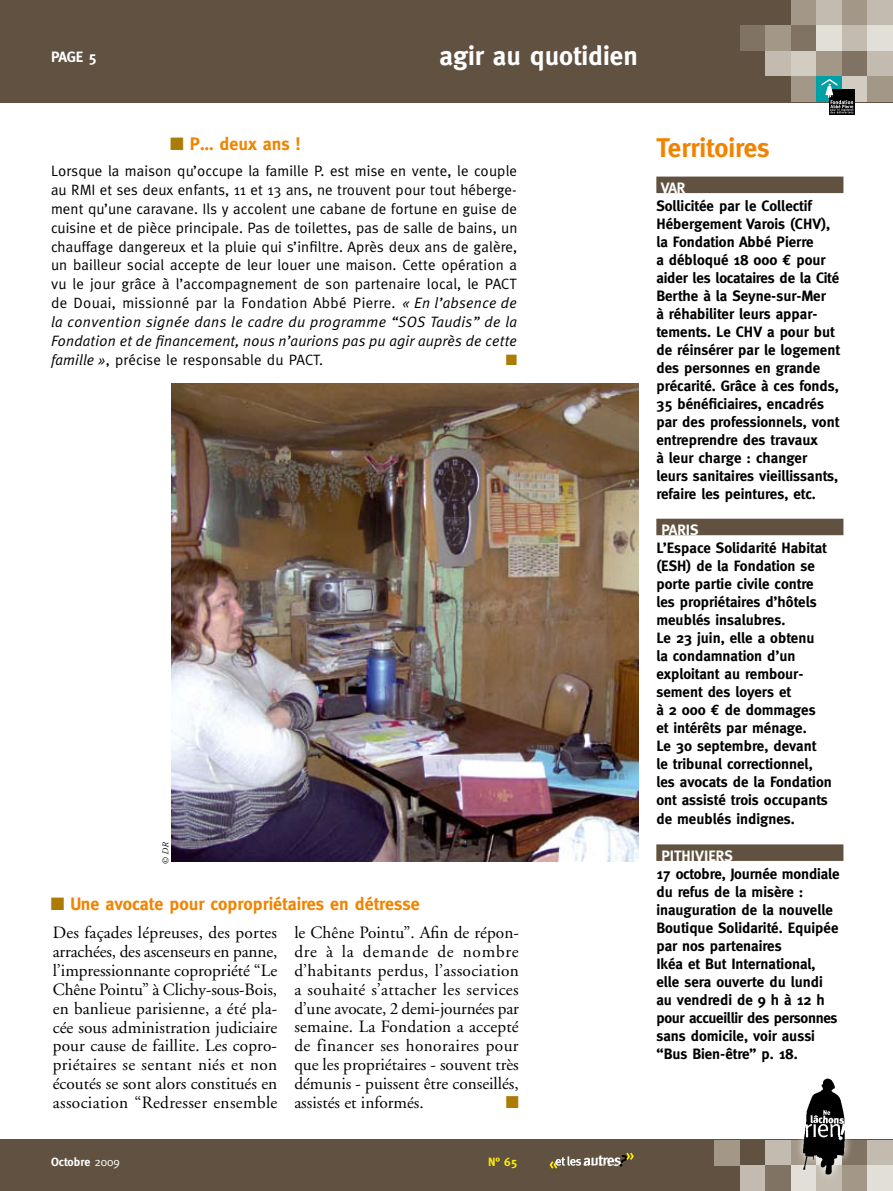
<style>
.page{position:relative;width:893px;height:1191px;background:#fff}
.page>*{position:absolute;margin:0;border:0;box-sizing:border-box;transform-origin:0 0}
.t1{font:700 27px "Meta";color:#fff}
.t2{font:700 27px "Meta";color:#f08400}
.t3{font:700 18px "Meta";color:#f08400}
.t4{font:17.25px/18.8px "Adobe Garamond";color:#000;text-align:justify}
.t5{font:17.25px "Zapf Dingbats ITC";color:#ac7c07}
.t6{font:700 15px/18px "Meta";color:#000}
.t7{font:15px/18.8px "Meta";letter-spacing:.01em;color:#000;text-align:justify}
.t8{font:italic 15px/18.8px "Meta Plus Normal";letter-spacing:.01em;color:#000}
.t9{font:700 15px "Meta";color:#fff}
.t10{font:15px "Zapf Dingbats ITC";color:#ac7c07}
.t11{font:700 12px "Meta";color:#fff}
.t12{font:700 12px "Meta";color:#ffed00}
.t13{font:italic 9px "Adobe Garamond";color:#000}
.s1{color:#ac7c07}
.s2{font-family:"Meta Plus Normal";font-style:italic}
.s3{font-weight:400}
.s4{font-family:"Euro Mono"}
</style>
<div class="page">
<div style="left:0;top:1140px;width:893px;height:51px;background:#605140"></div>
<div style="left:714px;top:1140px;width:26px;height:25px;background:#a39788"></div>
<div style="left:765px;top:1140px;width:26px;height:25px;background:#c3bbaf"></div>
<div style="left:791px;top:1140px;width:25px;height:25px;background:#a39788"></div>
<div style="left:740px;top:1165px;width:25px;height:26px;background:#c3bbaf"></div>
<div style="left:765px;top:1165px;width:26px;height:26px;background:#817363"></div>
<div style="left:791px;top:1165px;width:25px;height:26px;background:#e2ded8"></div>
<div style="left:816px;top:1165px;width:26px;height:26px;background:#c3bbaf"></div>
<div style="left:842px;top:1140px;width:25px;height:25px;background:#817363"></div>
<div style="left:867px;top:1140px;width:26px;height:25px;background:#c3bbaf"></div>
<div style="left:842px;top:1165px;width:25px;height:26px;background:#a39788"></div>
<div style="left:867px;top:1165px;width:26px;height:26px;background:#e2ded8"></div>
<div style="left:0;top:0;width:893px;height:102px;background:#605140"></div>
<div style="left:791px;top:0;width:25px;height:26px;background:#a39788"></div>
<div style="left:816px;top:0;width:26px;height:26px;background:#c3bbaf"></div>
<div style="left:842px;top:0;width:25px;height:26px;background:#a39788"></div>
<div style="left:867px;top:0;width:26px;height:26px;background:#c3bbaf"></div>
<div style="left:740px;top:26px;width:25px;height:25px;background:#817363"></div>
<div style="left:765px;top:26px;width:26px;height:25px;background:#a39788"></div>
<div style="left:791px;top:26px;width:25px;height:25px;background:#817363"></div>
<div style="left:816px;top:26px;width:26px;height:25px;background:#e2ded8"></div>
<div style="left:842px;top:26px;width:25px;height:25px;background:#c3bbaf"></div>
<div style="left:867px;top:26px;width:26px;height:25px;background:#e2ded8"></div>
<div style="left:765px;top:51px;width:26px;height:26px;background:#c3bbaf"></div>
<div style="left:791px;top:51px;width:25px;height:26px;background:#d2ccc3"></div>
<div style="left:816px;top:51px;width:26px;height:26px;background:#a39788"></div>
<div style="left:842px;top:51px;width:25px;height:26px;background:#817363"></div>
<div style="left:867px;top:51px;width:26px;height:26px;background:#c3bbaf"></div>
<div style="left:791px;top:77px;width:25px;height:25px;background:#a39788"></div>
<div style="left:842px;top:77px;width:25px;height:25px;background:#d2ccc3"></div>
<div style="left:867px;top:77px;width:26px;height:25px;background:#a39788"></div>
<div style="left:816px;top:77px;width:26px;height:25px;background:#00a0a7"></div>
<svg style="left:829px;top:89px;width:26px;height:26px"></svg>
<svg style="left:821px;top:79px;width:33px;height:34px"></svg>
<svg style="left:549px;top:1152px;width:85px;height:16px"></svg>
<svg style="left:794px;top:1139px;width:59px;height:38px"></svg>
<img style="left:798px;top:1078px;width:48px;height:98px">
<div style="left:656px;top:177px;width:187px;height:16px;background:#605140"></div>
<div style="left:656px;top:519px;width:187px;height:16px;background:#605140"></div>
<div style="left:656px;top:844px;width:187px;height:17px;background:#605140"></div>
<img style="left:172px;top:384px;width:466px;height:478px">
<p class="t9" style="left:51px;top:48px;width:47px">page 5</p>
<h1 class="t1" style="left:440px;top:40px;width:200px">agir au quotidien</h1>
<p class="t3" style="left:170px;top:133px;width:132px"><span class="s1">■</span> P… deux ans !</p>
<p class="t7" style="left:51px;top:162px;width:468px">Lorsque la maison qu’occupe la famille P. est mise en vente, le couple au RMI et ses deux enfants, 11 et 13 ans, ne trouvent pour tout héberge&shy;ment qu’une caravane. Ils y accolent une cabane de fortune en guise de cuisine et de pièce principale. Pas de toilettes, pas de salle de bains, un chauffage dangereux et la pluie qui s’infiltre. Après deux ans de galère, un bailleur social accepte de leur louer une maison. Cette opération a vu le jour grâce à l’accompagnement de son partenaire local, le PACT de Douai, missionné par la Fondation Abbé Pierre. <span class="s2">« En l’absence de</span></p>
<p class="t8" style="left:51px;top:312px;width:468px">la convention signée dans le cadre du programme “SOS Taudis” de la<br>Fondation et de financement, nous n’aurions pas pu agir auprès de cette</p>
<p class="t7" style="left:51px;top:350px;width:274px"><span class="s2">famille »</span>, précise le responsable du PACT.</p>
<p class="t10" style="left:506px;top:352px;width:13px">■</p>
<p class="t13" style="left:161px;top:864px;width:24px;rotate:-90deg">© DR</p>
<p class="t3" style="left:51px;top:893px;width:370px"><span class="s1">■</span> Une avocate pour copropriétaires en détresse</p>
<p class="t4" style="left:53px;top:924px;width:226px">Des façades lépreuses, des portes arrachées, des ascenseurs en panne, l’impressionnante copropriété “Le Chêne Pointu” à Clichy-sous-Bois, en banlieue parisienne, a été pla&shy;cée sous administration judiciaire pour cause de faillite. Les copro&shy;priétaires se sentant niés et non écoutés se sont alors constitués en association “Redresser ensemble</p>
<p class="t4" style="left:294px;top:924px;width:226px">le Chêne Pointu”. Afin de répon&shy;dre à la demande de nombre d’habitants perdus, l’association a souhaité s’attacher les services d’une avocate, 2 demi-journées par semaine. La Fondation a accepté de financer ses honoraires pour que les propriétaires - souvent très démunis - puissent être conseillés, assistés et informés.</p>
<p class="t5" style="left:506px;top:1093px;width:15px">■</p>
<p class="t11" style="left:51px;top:1154px;width:70px">Octobre <span class="s3">2009</span></p>
<p class="t12" style="left:488px;top:1154px;width:31px">N° 65</p>
<h1 class="t2" style="left:656px;top:132px;width:115px">Territoires</h1>
<p class="t9" style="left:661px;top:179px;width:26px">VA R</p>
<p class="t6" style="left:656px;top:197px;width:185px">Sollicitée par le Collectif<br>Hébergement Varois (CHV), la Fondation Abbé Pierre<br>a débloqué 18 000 <span class="s4">€</span> pour aider les locataires de la Cité<br>Berthe à la Seyne-sur-Mer<br>à réhabiliter leurs appar&shy;tements. Le CHV a pour but de réinsérer par le logement des personnes en grande précarité. Grâce à ces fonds,<br>35 bénéficiaires, encadrés par des professionnels, vont entreprendre des travaux<br>à leur charge : changer leurs sanitaires vieillissants, refaire les peintures, etc.</p>
<p class="t9" style="left:661px;top:521px;width:38px">PARIS</p>
<p class="t6" style="left:656px;top:539px;width:177px">L’Espace Solidarité Habitat (ESH) de la Fondation se porte partie civile contre les propriétaires d’hôtels meublés insalubres.<br>Le 23 juin, elle a obtenu<br>la condamnation d’un exploitant au rembour&shy;sement des loyers et<br>à 2 000 <span class="s4">€</span> de dommages<br>et intérêts par ménage.<br>Le 30 septembre, devant<br>le tribunal correctionnel, les avocats de la Fondation ont assisté trois occupants de meublés indignes.</p>
<p class="t9" style="left:661px;top:847px;width:72px">PITHIVIERS</p>
<p class="t6" style="left:656px;top:864px;width:185px">17 octobre, Journée mondiale du refus de la misère : inauguration de la nouvelle<br>Boutique Solidarité. Equipée par nos partenaires<br>Ikéa et But International, elle sera ouverte du lundi au vendredi de 9 h à 12 h pour accueillir des personnes sans domicile, voir aussi “Bus Bien-être” p. 18.</p>
</div>
